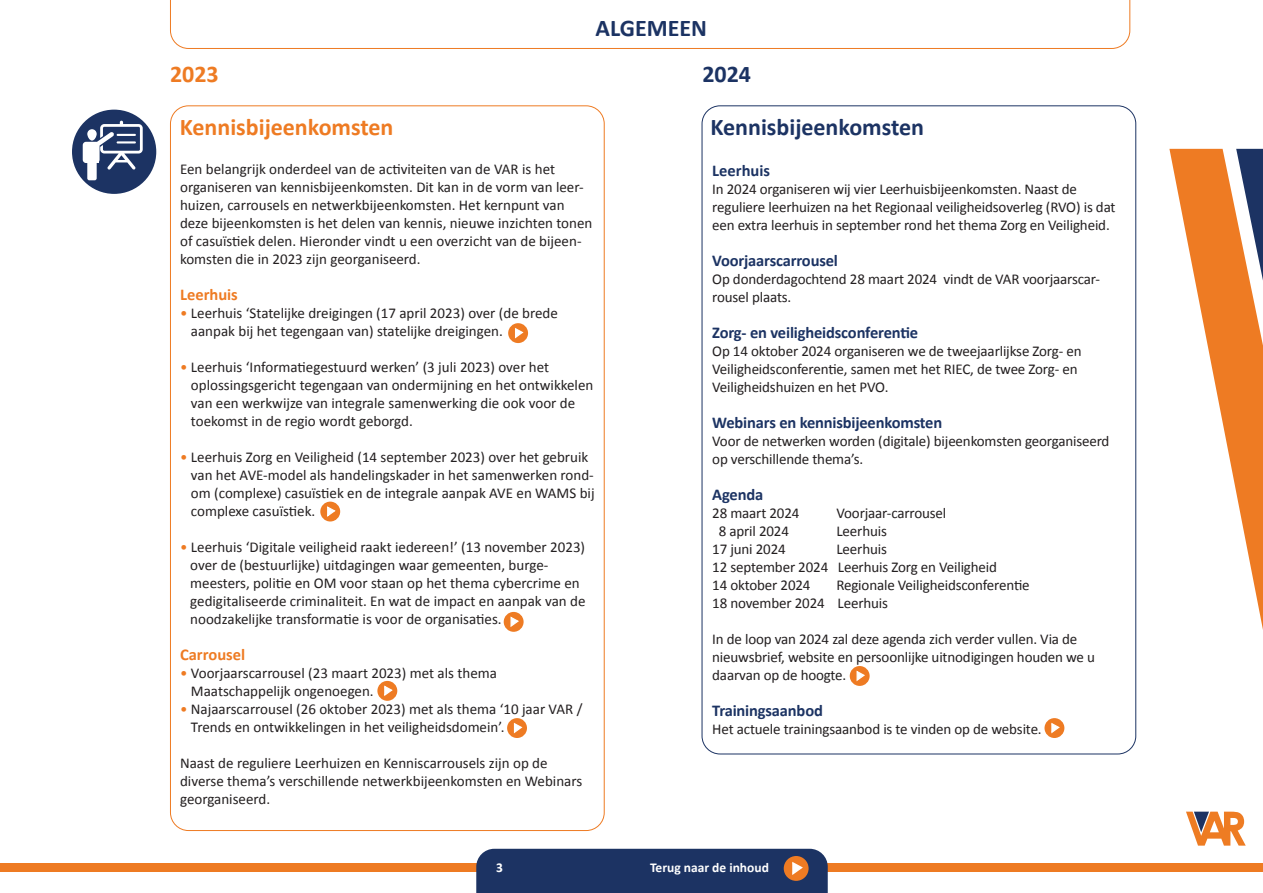
<style>
.page{position:relative;width:1263px;height:893px;background:#fff}
.page>*{position:absolute;margin:0;border:0;box-sizing:border-box;transform-origin:0 0}
.t1{font:700 24px "Calibri";color:#1c3363}
.t2{font:700 24px "Calibri";color:#ee7b23}
.t3{font:700 16.5px "Calibri";letter-spacing:-.01em;color:#1c3363}
.t4{font:700 16.5px "Calibri";color:#ee7b23}
.t5{font:15px/18px "Calibri";letter-spacing:-.005em;color:#231f20}
.t6{font:700 13.5px "Calibri";color:#fff}
.s1{color:#ee7b23}
</style>
<div class="page">
<div style="left:0;top:863px;width:1263px;height:9px;background:#ee7b23"></div>
<svg style="left:1186px;top:812px;width:60px;height:34px"></svg>
<svg style="left:170px;top:0;width:960px;height:49px"></svg>
<div style="left:476px;top:849px;width:352px;height:44px;background:#1c3363"></div>
<div style="left:72px;top:110px;width:84px;height:84px;background:#1c3363;border-radius:50%"></div>
<svg style="left:83px;top:121px;width:60px;height:59px"></svg>
<svg style="left:1169px;top:149px;width:94px;height:481px"></svg>
<div style="left:508px;top:323px;width:20px;height:20px;background:#ee7b23;border-radius:50%"></div>
<svg style="left:515px;top:328px;width:9px;height:11px"></svg>
<div style="left:320px;top:502px;width:20px;height:19px;background:#ee7b23;border-radius:50%"></div>
<svg style="left:327px;top:506px;width:9px;height:11px"></svg>
<div style="left:504px;top:612px;width:20px;height:20px;background:#ee7b23;border-radius:50%"></div>
<svg style="left:510px;top:616px;width:9px;height:11px"></svg>
<div style="left:377px;top:681px;width:20px;height:20px;background:#ee7b23;border-radius:50%"></div>
<svg style="left:384px;top:685px;width:9px;height:11px"></svg>
<div style="left:507px;top:718px;width:20px;height:20px;background:#ee7b23;border-radius:50%"></div>
<svg style="left:513px;top:723px;width:10px;height:11px"></svg>
<div style="left:850px;top:666px;width:20px;height:20px;background:#ee7b23;border-radius:50%"></div>
<svg style="left:856px;top:670px;width:9px;height:12px"></svg>
<div style="left:1044px;top:718px;width:20px;height:20px;background:#ee7b23;border-radius:50%"></div>
<svg style="left:1051px;top:722px;width:9px;height:12px"></svg>
<h1 class="t1" style="left:595px;top:13px;width:113px">ALGEMEEN</h1>
<h1 class="t2" style="left:170px;top:59px;width:50px">2023</h1>
<h1 class="t1" style="left:702px;top:59px;width:50px">2024</h1>
<h1 class="t2" style="left:180px;top:112px;width:215px">Kennisbijeenkomsten</h1>
<h1 class="t1" style="left:710px;top:112px;width:215px">Kennisbijeenkomsten</h1>
<p class="t5" style="left:180px;top:159px;width:414px">Een belangrijk onderdeel van de activiteiten van de VAR is het organiseren van kennisbijeenkomsten. Dit kan in de vorm van leer&shy;huizen, carrousels en netwerkbijeenkomsten. Het kernpunt van deze bijeenkomsten is het delen van kennis, nieuwe inzichten tonen of casuïstiek delen. Hieronder vindt u een overzicht van de bijeen&shy;komsten die in 2023 zijn georganiseerd.</p>
<p class="t4" style="left:180px;top:284px;width:59px">Leerhuis</p>
<p class="t5" style="left:191px;top:303px;width:368px;text-indent:-11px"><span class="s1">•</span> Leerhuis ‘Statelijke dreigingen (17 april 2023) over (de brede aanpak bij het tegengaan van) statelijke dreigingen.</p>
<p class="t5" style="left:191px;top:357px;width:404px;text-indent:-11px"><span class="s1">•</span> Leerhuis ‘Informatiegestuurd werken’ (3 juli 2023) over het oplossingsgericht tegengaan van ondermijning en het ontwikkelen van een werkwijze van integrale samenwerking die ook voor de toekomst in de regio wordt geborgd.</p>
<p class="t5" style="left:191px;top:447px;width:405px;text-indent:-11px"><span class="s1">•</span> Leerhuis Zorg en Veiligheid (14 september 2023) over het gebruik van het AVE-model als handelingskader in het samenwerken rond&shy;om (complexe) casuïstiek en de integrale aanpak AVE en WAMS bij complexe casuïstiek.</p>
<p class="t5" style="left:190px;top:537px;width:397px;text-indent:-10px"><span class="s1">•</span> Leerhuis ‘Digitale veiligheid raakt iedereen!’ (13 november 2023) over de (bestuurlijke) uitdagingen waar gemeenten, burge&shy;meesters, politie en OM voor staan op het thema cybercrime en gedigitaliseerde criminaliteit. En wat de impact en aanpak van de noodzakelijke transformatie is voor de organisaties.</p>
<p class="t4" style="left:180px;top:644px;width:67px">Carrousel</p>
<p class="t5" style="left:191px;top:663px;width:307px;text-indent:-11px"><span class="s1">•</span> Voorjaarscarrousel (23 maart 2023) met als thema<br>Maatschappelijk ongenoegen.</p>
<p class="t5" style="left:191px;top:699px;width:393px;text-indent:-11px"><span class="s1">•</span> Najaarscarrousel (26 oktober 2023) met als thema ‘10 jaar VAR /<br>Trends en ontwikkelingen in het veiligheidsdomein’.</p>
<p class="t5" style="left:180px;top:753px;width:404px">Naast de reguliere Leerhuizen en Kenniscarrousels zijn op de diverse thema’s verschillende netwerkbijeenkomsten en Webinars georganiseerd.</p>
<p class="t3" style="left:712px;top:160px;width:59px">Leerhuis</p>
<p class="t5" style="left:712px;top:179px;width:405px">In 2024 organiseren wij vier Leerhuisbijeenkomsten. Naast de reguliere leerhuizen na het Regionaal veiligheidsoverleg (RVO) is dat een extra leerhuis in september rond het thema Zorg en Veiligheid.</p>
<p class="t3" style="left:712px;top:250px;width:127px">Voorjaarscarrousel</p>
<p class="t5" style="left:712px;top:269px;width:389px">Op donderdagochtend 28 maart 2024 vindt de VAR voorjaarscar&shy;rousel plaats.</p>
<p class="t3" style="left:712px;top:322px;width:207px">Zorg- en veiligheidsconferentie</p>
<p class="t5" style="left:712px;top:341px;width:371px">Op 14 oktober 2024 organiseren we de tweejaarlijkse Zorg- en<br>Veiligheidsconferentie, samen met het RIEC, de twee Zorg- en<br>Veiligheidshuizen en het PVO.</p>
<p class="t3" style="left:712px;top:412px;width:232px">Webinars en kennisbijeenkomsten</p>
<p class="t5" style="left:712px;top:431px;width:399px">Voor de netwerken worden (digitale) bijeenkomsten georganiseerd op verschillende thema’s.</p>
<p class="t3" style="left:712px;top:484px;width:52px">Agenda</p>
<p class="t5" style="left:712px;top:503px;width:89px">28 maart 2024</p>
<p class="t5" style="left:836px;top:503px;width:111px">Voorjaar-carrousel</p>
<p class="t5" style="left:719px;top:521px;width:72px">8 april 2024</p>
<p class="t5" style="left:836px;top:521px;width:52px">Leerhuis</p>
<p class="t5" style="left:712px;top:539px;width:75px">17 juni 2024</p>
<p class="t5" style="left:712px;top:539px;width:286px;text-indent:124px">Leerhuis<br>12 september 2024 Leerhuis Zorg en Veiligheid<br>14 oktober 2024</p>
<p class="t5" style="left:712px;top:575px;width:319px;text-indent:124px">Regionale Veiligheidsconferentie<br>18 november 2024 Leerhuis</p>
<p class="t5" style="left:712px;top:629px;width:384px">In de loop van 2024 zal deze agenda zich verder vullen. Via de nieuwsbrief, website en persoonlijke uitnodigingen houden we u daarvan op de hoogte.</p>
<p class="t3" style="left:712px;top:700px;width:112px">Trainingsaanbod</p>
<p class="t5" style="left:712px;top:719px;width:331px">Het actuele trainingsaanbod is te vinden op de website.</p>
<p class="t6" style="left:496px;top:859px;width:8px">3</p>
<p class="t6" style="left:650px;top:859px;width:120px">Terug naar de inhoud</p>
</div>
